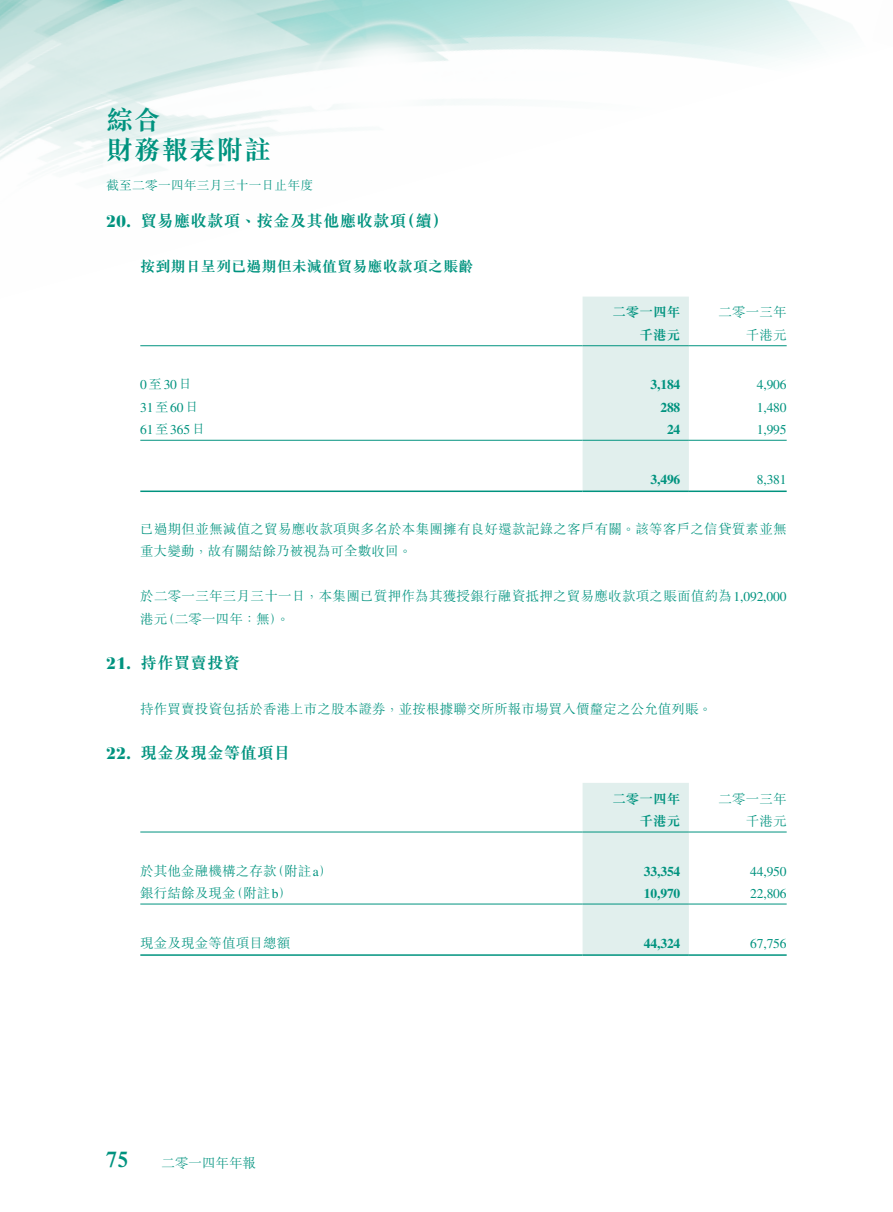
<style>
.page{position:relative;width:893px;height:1212px;background:#fff}
.page>*{position:absolute;margin:0;border:0;box-sizing:border-box;transform-origin:0 0}
.t1{font:700 27px/30px "M Sung HK";letter-spacing:.02em;color:#00937f}
.t2{font:600 22.5px "Times LT Std";color:#00937f}
.t3{font:700 16.5px "M Sung HK";letter-spacing:.01em;color:#00937f}
.t4{font:900 16.5px "Bauer Bodoni Std";color:#00937f}
.t5{font:700 15px "M Sung HK";letter-spacing:.01em;color:#00937f}
.t6{font:300 13.5px/22.5px "M Sung HK";letter-spacing:.01em;color:#00937f}
.t7{font:13.5px "Times LT Std";letter-spacing:-.01em;color:#00937f}
.t8{font:700 13.5px "Times LT Std";letter-spacing:-.01em;color:#00937f}
.t9{font:700 13.5px "M Sung HK";letter-spacing:.01em;color:#00937f}
.t10{font:300 12.75px "M Sung HK";letter-spacing:.015em;color:#00937f}
.s1{font-family:"M Sung HK";font-weight:300}
.s2{font-family:"Times LT Std";font-weight:400}
</style>
<div class="page">
<div style="left:583px;top:297px;width:106px;height:193px;background:#e1efed"></div>
<hr style="left:140px;top:345px;width:443px;height:1px;background:#00937f">
<hr style="left:583px;top:345px;width:106px;height:1px;background:#00937f">
<hr style="left:689px;top:345px;width:98px;height:1px;background:#00937f">
<hr style="left:140px;top:440px;width:443px;height:1px;background:#00937f">
<hr style="left:583px;top:440px;width:106px;height:1px;background:#00937f">
<hr style="left:689px;top:440px;width:98px;height:1px;background:#00937f">
<hr style="left:140px;top:490px;width:443px;height:2px;background:#00937f">
<hr style="left:583px;top:490px;width:106px;height:2px;background:#00937f">
<hr style="left:689px;top:490px;width:98px;height:2px;background:#00937f">
<div style="left:583px;top:783px;width:106px;height:171px;background:#e1efed"></div>
<hr style="left:140px;top:832px;width:443px;height:1px;background:#00937f">
<hr style="left:583px;top:832px;width:106px;height:1px;background:#00937f">
<hr style="left:689px;top:832px;width:98px;height:1px;background:#00937f">
<hr style="left:140px;top:904px;width:443px;height:1px;background:#00937f">
<hr style="left:583px;top:904px;width:106px;height:1px;background:#00937f">
<hr style="left:689px;top:904px;width:98px;height:1px;background:#00937f">
<hr style="left:140px;top:954px;width:443px;height:2px;background:#00937f">
<hr style="left:583px;top:954px;width:106px;height:2px;background:#00937f">
<hr style="left:689px;top:954px;width:98px;height:2px;background:#00937f">
<h1 class="t1" style="left:106px;top:105px;width:166px">綜合<br>財務報表附註</h1>
<p class="t10" style="left:106px;top:176px;width:208px">截至二零一四年三月三十一日止年度</p>
<p class="t4" style="left:106px;top:212px;width:26px">20.</p>
<p class="t3" style="left:399px;top:213px;width:51px">（續(</p>
<p class="t3" style="left:140px;top:213px;width:267px">貿易應收款項、按金及其他應收款項</p>
<p class="t5" style="left:140px;top:259px;width:335px">按到期日呈列已過期但未減值貿易應收款項之賬齡</p>
<p class="t7" style="left:140px;top:377px;width:53px">0<span class="s1">至</span>30<span class="s1">日</span></p>
<p class="t7" style="left:140px;top:400px;width:60px">31<span class="s1">至</span>60<span class="s1">日</span></p>
<p class="t7" style="left:140px;top:422px;width:67px">61<span class="s1">至</span>365<span class="s1">日</span></p>
<p class="t9" style="left:612px;top:306px;width:70px">二零一四年</p>
<p class="t6" style="left:719px;top:300px;width:70px">二零一三年</p>
<p class="t9" style="left:640px;top:328px;width:42px">千港元</p>
<p class="t6" style="left:746px;top:323px;width:42px">千港元</p>
<p class="t8" style="left:650px;top:377px;width:31px">3,184</p>
<p class="t7" style="left:757px;top:377px;width:31px">4,906</p>
<p class="t8" style="left:660px;top:399px;width:21px">288</p>
<p class="t7" style="left:757px;top:400px;width:31px">1,480</p>
<p class="t8" style="left:667px;top:422px;width:15px">24</p>
<p class="t7" style="left:757px;top:422px;width:31px">1,995</p>
<p class="t4" style="left:106px;top:653px;width:26px">21.</p>
<p class="t8" style="left:650px;top:471px;width:31px">3,496</p>
<p class="t6" style="left:140px;top:516px;width:648px">已過期但並無減值之貿易應收款項與多名於本集團擁有良好還款記錄之客戶有關。該等客戶之信貸質素並無重大變動，故有關結餘乃被視為可全數收回。</p>
<p class="t6" style="left:161px;top:584px;width:626px;text-indent:-21px">於二零一三年三月三十一日，本集團已質押作為其獲授銀行融資抵押之貿易應收款項之賬面值約為<span class="s2">1,092,000</span>（二零一四年：無。(</p>
<p class="t7" style="left:757px;top:472px;width:31px">8,381</p>
<p class="t6" style="left:140px;top:606px;width:29px">港元</p>
<p class="t3" style="left:140px;top:654px;width:101px">持作買賣投資</p>
<p class="t4" style="left:106px;top:743px;width:26px">22.</p>
<p class="t6" style="left:140px;top:696px;width:573px">持作買賣投資包括於香港上市之股本證券，並按根據聯交所所報市場買入價釐定之公允值列賬。</p>
<p class="t3" style="left:140px;top:744px;width:151px">現金及現金等值項目</p>
<p class="t9" style="left:612px;top:792px;width:70px">二零一四年</p>
<p class="t9" style="left:640px;top:814px;width:42px">千港元</p>
<p class="t6" style="left:719px;top:786px;width:70px">二零一三年</p>
<p class="t6" style="left:746px;top:809px;width:42px">千港元</p>
<p class="t6" style="left:140px;top:859px;width:138px">於其他金融機構之存款</p>
<p class="t6" style="left:271px;top:859px;width:63px">（附註<span class="s2">a</span>(</p>
<p class="t8" style="left:644px;top:863px;width:38px">33,354</p>
<p class="t7" style="left:750px;top:863px;width:38px">44,950</p>
<p class="t6" style="left:140px;top:881px;width:97px">銀行結餘及現金</p>
<p class="t6" style="left:230px;top:881px;width:64px">（附註<span class="s2">b</span>(</p>
<p class="t8" style="left:644px;top:885px;width:38px">10,970</p>
<p class="t7" style="left:750px;top:886px;width:38px">22,806</p>
<p class="t6" style="left:140px;top:931px;width:151px">現金及現金等值項目總額</p>
<p class="t8" style="left:644px;top:935px;width:38px">44,324</p>
<p class="t7" style="left:750px;top:935px;width:38px">67,756</p>
<h2 class="t2" style="left:106px;top:1146px;width:24px">75</h2>
<p class="t6" style="left:162px;top:1151px;width:96px">二零一四年年報</p>
</div>
